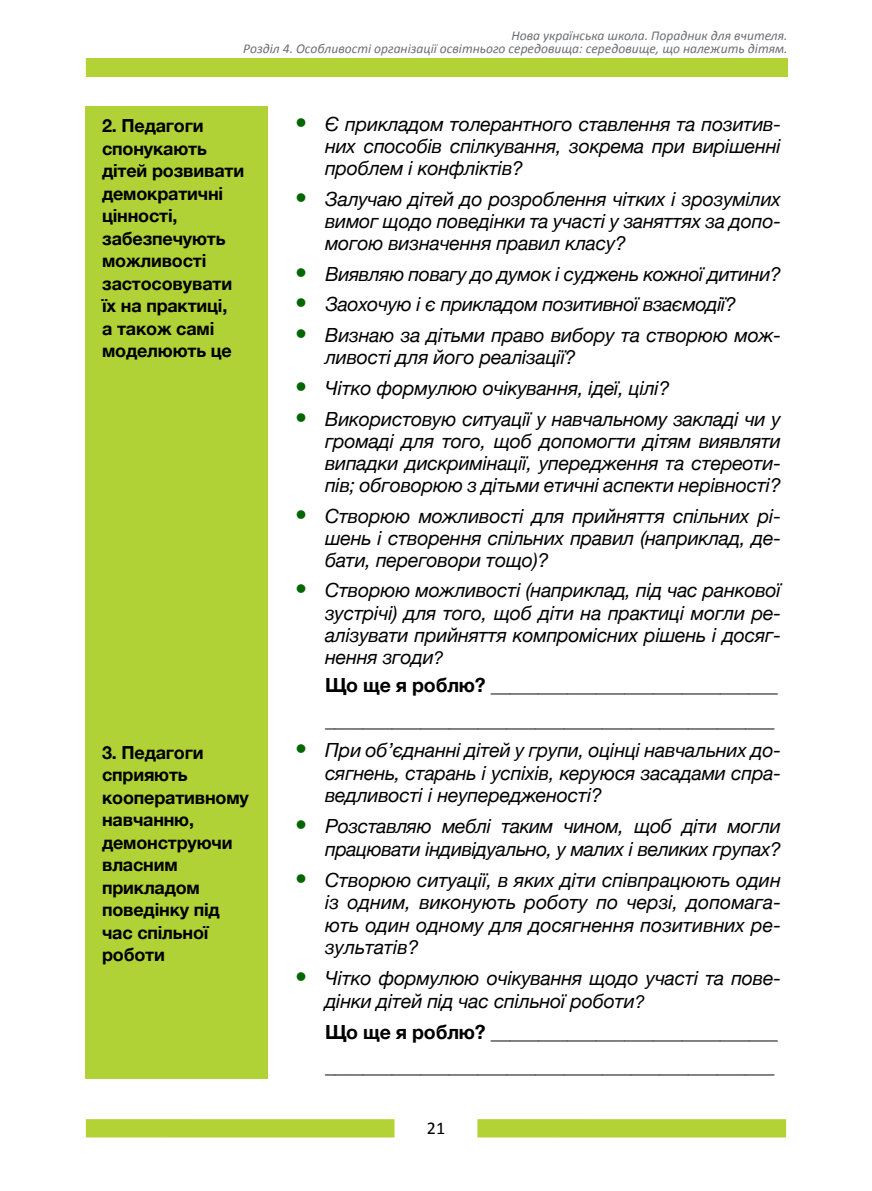
<style>
.page{position:relative;width:872px;height:1191px;background:#fff}
.page>*{position:absolute;margin:0;border:0;box-sizing:border-box;transform-origin:0 0}
.t1{font:italic 19.5px/22.2px "Helvetica Neue";letter-spacing:-.01em;color:#000;text-align:justify}
.t2{font:700 19.5px/34.3px "Helvetica Neue";letter-spacing:-.01em;color:#000}
.t3{font:700 18px/22.5px "Helvetica Neue";letter-spacing:-.01em;color:#000}
.t4{font:18px "Calibri";color:#000}
.t5{font:italic 13.5px/13.5px "Calibri";color:#6d6e71;text-align:right}
.s1{font-size:24px;color:#060}
.s2{font-size:18px}
</style>
<div class="page">
<div style="left:86px;top:58px;width:701px;height:18px;background:#b2d236"></div>
<div style="left:86px;top:1119px;width:308px;height:18px;background:#b2d236"></div>
<div style="left:477px;top:1119px;width:309px;height:18px;background:#b2d236"></div>
<div style="left:85px;top:106px;width:183px;height:626px;background:#b0d236"></div>
<div style="left:85px;top:732px;width:183px;height:347px;background:#b0d236"></div>
<p class="t5" style="left:243px;top:28px;width:546px">Нова українська школа. Порадник для вчителя.<br>Розділ 4. Особливості організації освітнього середовища: середовище, що належить дітям.</p>
<p class="t3" style="left:102px;top:114px;width:144px">2. Педагоги спонукають дітей розвивати демократичні цінності, забезпечують можливості застосовувати їх на практиці,<br>а також самі моделюють це</p>
<p class="t1" style="left:325px;top:112px;width:457px;text-indent:-30px"><span class="s1">•</span> Є прикладом толерантного ставлення та позитив&shy;них способів спілкування, зокрема при вирішенні проблем і конфліктів?</p>
<p class="t1" style="left:325px;top:187px;width:457px;text-indent:-30px"><span class="s1">•</span> Залучаю дітей до розроблення чітких і зрозумілих вимог щодо поведінки та участі у заняттях за допо&shy;могою визначення правил класу?</p>
<p class="t1" style="left:295px;top:262px;width:487px"><span class="s1">•</span> Виявляю повагу до думок і суджень кожної дитини?</p>
<p class="t1" style="left:295px;top:292px;width:442px"><span class="s1">•</span> Заохочую і є прикладом позитивної взаємодії?</p>
<p class="t1" style="left:325px;top:323px;width:457px;text-indent:-30px"><span class="s1">•</span> Визнаю за дітьми право вибору та створюю мож&shy;ливості для його реалізації?</p>
<p class="t1" style="left:295px;top:376px;width:376px"><span class="s1">•</span> Чітко формулюю очікування, ідеї, цілі?</p>
<p class="t1" style="left:325px;top:406px;width:457px;text-indent:-30px"><span class="s1">•</span> Використовую ситуації у навчальному закладі чи у громаді для того, щоб допомогти дітям виявляти випадки дискримінації, упередження та стереоти&shy;пів; обговорюю з дітьми етичні аспекти нерівності?</p>
<p class="t1" style="left:325px;top:503px;width:457px;text-indent:-30px"><span class="s1">•</span> Створюю можливості для прийняття спільних рі&shy;шень і створення спільних правил (наприклад, де&shy;бати, переговори тощо)?</p>
<p class="t1" style="left:325px;top:578px;width:457px;text-indent:-30px"><span class="s1">•</span> Створюю можливості (наприклад, під час ранкової зустрічі) для того, щоб діти на практиці могли ре&shy;алізувати прийняття компромісних рішень і досяг&shy;нення згоди<span class="s2">?</span></p>
<p class="t2" style="left:325px;top:667px;width:454px">Що ще я роблю? ______________________________ _______________________________________________</p>
<p class="t3" style="left:102px;top:740px;width:148px">3. Педагоги сприяють кооперативному навчанню, демонструючи власним прикладом поведінку під час спільної роботи</p>
<p class="t1" style="left:325px;top:738px;width:457px;text-indent:-30px"><span class="s1">•</span> При об’єднанні дітей у групи, оцінці навчальних до&shy;сягнень, старань і успіхів, керуюся засадами спра&shy;ведливості і неупередженості?</p>
<p class="t1" style="left:295px;top:814px;width:487px;text-align:right"><span class="s1">•</span> Розставляю меблі таким чином, щоб діти могли працювати індивідуально, у малих і великих групах?</p>
<p class="t1" style="left:325px;top:867px;width:457px;text-indent:-30px"><span class="s1">•</span> Створюю ситуації, в яких діти співпрацюють один із одним, виконують роботу по черзі, допомага&shy;ють один одному для досягнення позитивних ре&shy;зультатів?</p>
<p class="t1" style="left:325px;top:966px;width:457px;text-indent:-30px"><span class="s1">•</span> Чітко формулюю очікування щодо участі та пове&shy;дінки дітей під час спільної роботи<span class="s2">?</span></p>
<p class="t2" style="left:325px;top:1013px;width:454px">Що ще я роблю? ______________________________ _______________________________________________</p>
<p class="t4" style="left:427px;top:1117px;width:20px">21</p>
</div>
